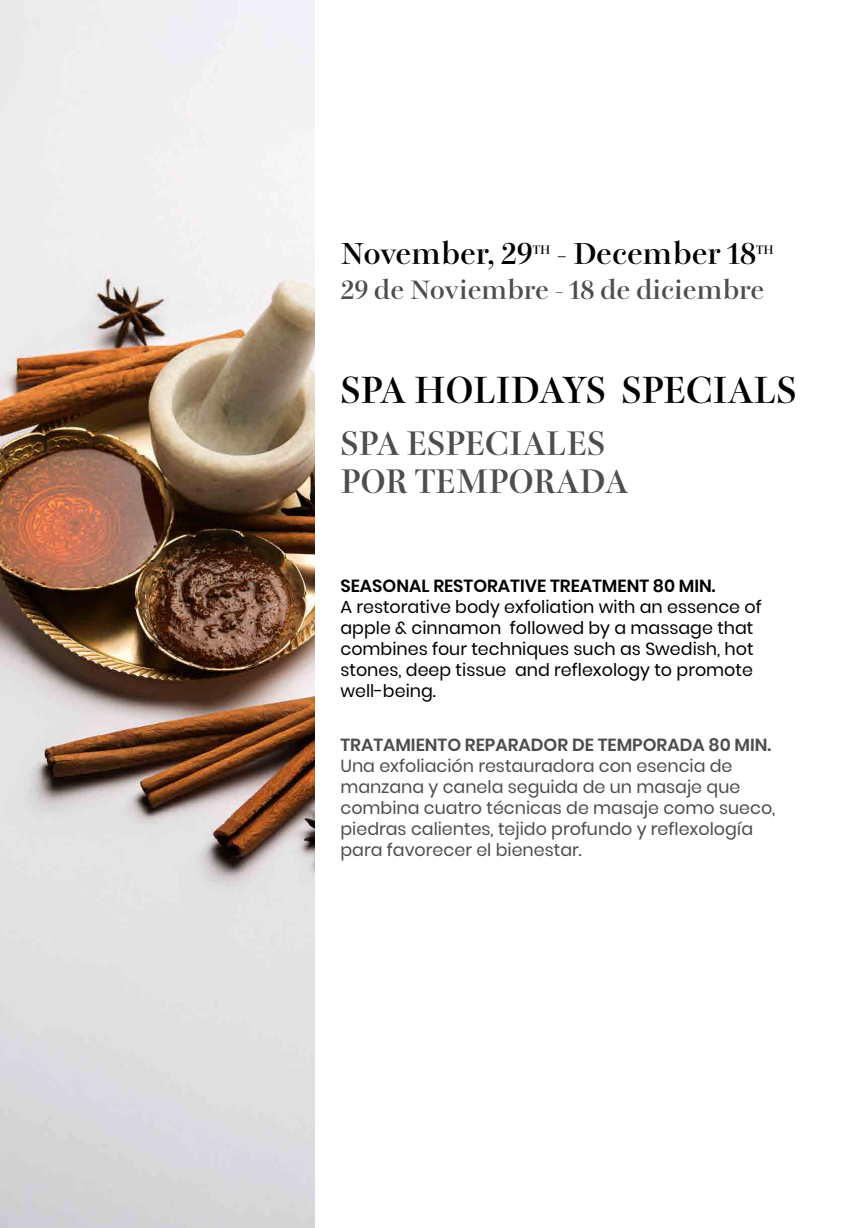
<style>
.page{position:relative;width:868px;height:1228px;background:#fff}
.page>*{position:absolute;margin:0;border:0;box-sizing:border-box;transform-origin:0 0}
.t1{font:800 35px "Toppan Bunkyu Midashi Mincho Std N";color:#000}
.t2{font:800 31.5px/37.8px "Toppan Bunkyu Midashi Mincho Std N";color:#4d4d4d}
.t3{font:800 28px "Toppan Bunkyu Midashi Mincho Std N";color:#000}
.t4{font:800 24.5px "Toppan Bunkyu Midashi Mincho Std N";color:#4d4d4d}
.t5{font:17.5px/21px "Poppins";color:#4d4d4d}
.t6{font:17.5px/21px "Poppins";color:#000}
.t7{font:600 17.5px "Poppins";color:#4d4d4d}
.t8{font:600 17.5px "Poppins";color:#000}
.t9{font:800 11.41px "Toppan Bunkyu Midashi Mincho Std N";color:#000}
</style>
<div class="page">
<img style="left:0;top:0;width:315px;height:1228px">
<h3 class="t3" style="left:340px;top:231px;width:194px">November, 29</h3>
<p class="t9" style="left:533px;top:241px;width:19px">TH</p>
<h3 class="t3" style="left:557px;top:231px;width:201px">- December 18</h3>
<p class="t9" style="left:756px;top:241px;width:19px">TH</p>
<h3 class="t4" style="left:340px;top:270px;width:425px">29 de Noviembre - 18 de diciembre</h3>
<h1 class="t1" style="left:340px;top:363px;width:457px">SPA HOLIDAYS SPECIALS</h1>
<h2 class="t2" style="left:340px;top:423px;width:289px">SPA ESPECIALES<br>POR TEMPORADA</h2>
<p class="t8" style="left:340px;top:576px;width:377px">SEASONAL RESTORATIVE TREATMENT 80 MIN.</p>
<p class="t6" style="left:340px;top:597px;width:423px">A restorative body exfoliation with an essence of apple &amp; cinnamon followed by a massage that combines four techniques such as Swedish, hot stones, deep tissue and reflexology to promote well-being.</p>
<p class="t7" style="left:340px;top:734px;width:432px">TRATAMIENTO REPARADOR DE TEMPORADA 80 MIN.</p>
<p class="t5" style="left:340px;top:755px;width:436px">Una exfoliación restauradora con esencia de manzana y canela seguida de un masaje que combina cuatro técnicas de masaje como sueco, piedras calientes, tejido profundo y reflexología para favorecer el bienestar.</p>
</div>
